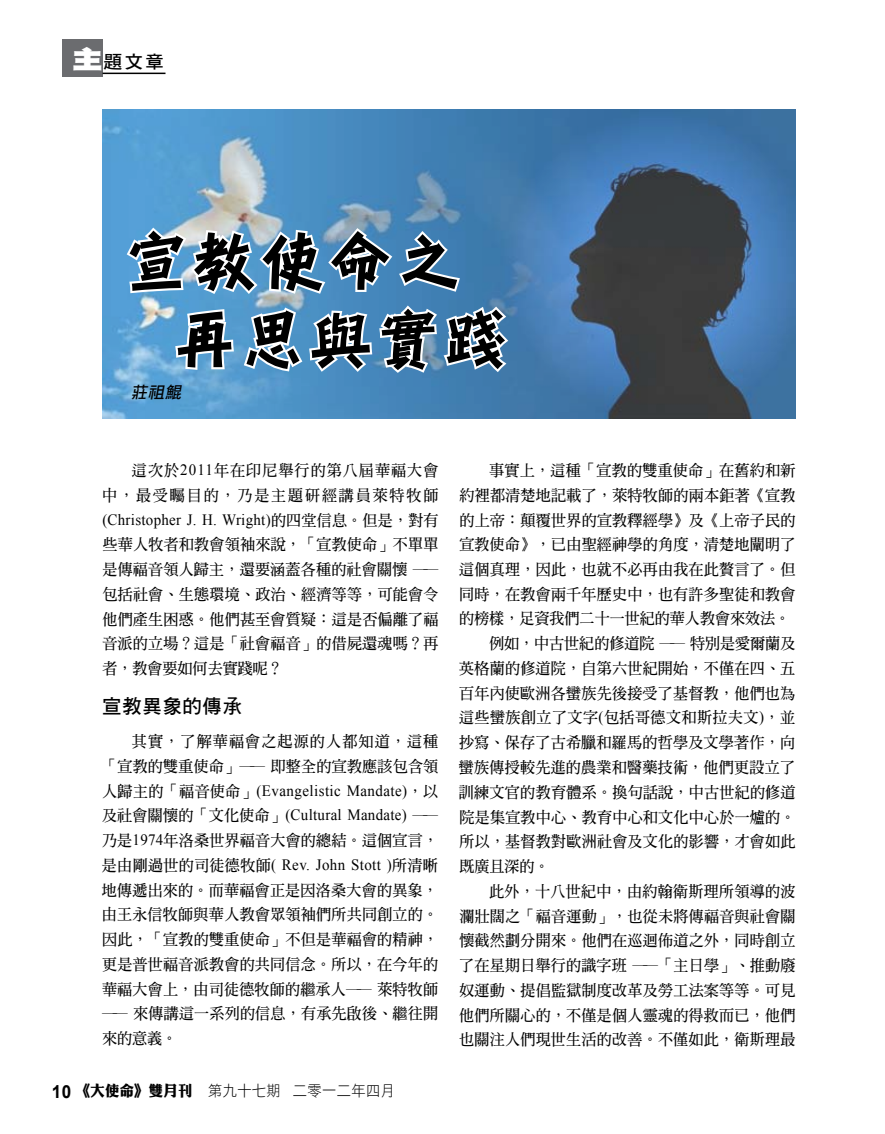
<style>
.page{position:relative;width:885px;height:1134px;background:#fff}
.page>*{position:absolute;margin:0;border:0;box-sizing:border-box;transform-origin:0 0}
.t1{font:66px/78px "DF Ying Hei Std W7";letter-spacing:.03em;color:#000}
.t2{font:19.5px "DF Hei Std W7";letter-spacing:.03em;color:#000}
.t3{font:17.85px "DF Hei Std W7";color:#000;scale:1.06 1}
.t4{font:italic 16.5px "DF Hei Std W7";color:#000}
.t5{font:15.75px/24.8px "DF Ming Bd HK BF";letter-spacing:.02em;color:#000;text-align:justify;scale:.95 1}
.t6{font:15.75px/24.8px "Times New Roman";letter-spacing:.02em;color:#000;scale:.95 1}
.t7{font:15.75px/24.8px "DF Ming Bd HK BF";letter-spacing:.1em;color:#000;text-align:right;scale:.95 1}
.t8{font:15px "DF Hei Std W3";letter-spacing:.025em;color:#000;scale:.95 1}
.s1{font-family:"DF Hei Std W12";font-size:25.5px;color:#fff}
.s2{font-family:"Times New Roman"}
.s3{font-family:"DF Ming Bd HK BF"}
.s4{font-family:"Arial";font-weight:700;font-size:18px}
.s5{font-family:"DF Li King Hei Std W8"}
</style>
<div class="page">
<img style="left:102px;top:109px;width:693px;height:310px">
<div style="left:62px;top:39px;width:41px;height:38px;background:#6b6c6f"></div>
<hr style="left:102px;top:73px;width:63px;height:1px;background:#000">
<svg style="left:124px;top:225px;width:387px;height:151px"></svg>
<p class="t3" style="left:73px;top:52px;width:88px"><span class="s1">主</span>題文章</p>
<h1 class="t1" style="left:171px;top:221px;width:339px;text-indent:-48px">宣教使命之再思與實踐</h1>
<p class="t4" style="left:131px;top:384px;width:55px">莊祖鯤</p>
<p class="t7" style="left:102px;top:458px;width:355px">這次於<span class="s2">2011</span>年在印尼舉行的第八屆華福大會<br>中，最受矚目的，乃是主題研經講員萊特牧師</p>
<p class="t6" style="left:102px;top:507px;width:355px">(Christopher J. H. Wright)<span class="s3">的四堂信息。但是，對有</span></p>
<p class="t5" style="left:102px;top:532px;width:355px">些華人牧者和教會領袖來說，「宣教使命」不單單是傳福音領人歸主，還要涵蓋各種的社會關懷 ――包括社會、生態環境、政治、經濟等等，可能會令他們產生困惑。他們甚至會質疑：這是否偏離了福音派的立場？這是「社會福音」的借屍還魂嗎？再者，教會要如何去實踐呢？</p>
<p class="t2" style="left:102px;top:695px;width:142px">宣教異象的傳承</p>
<p class="t5" style="left:102px;top:729px;width:355px;text-align:right">其實，了解華福會之起源的人都知道，這種<br>「宣教的雙重使命」―― 即整全的宣教應該包含領</p>
<p class="t6" style="left:102px;top:778px;width:355px"><span class="s3">人歸主的「福音使命」</span>(Evangelistic Mandate)<span class="s3">，以及社會關懷的「文化使命」</span>(Cultural Mandate) <span class="s3">――</span></p>
<p class="t5" style="left:102px;top:828px;width:355px">乃是<span class="s2">1974</span>年洛桑世界福音大會的總結。這個宣言，</p>
<p class="t6" style="left:102px;top:852px;width:355px"><span class="s3">是由剛過世的司徒德牧師</span>( Rev. John Stott )<span class="s3">所清晰</span></p>
<p class="t5" style="left:102px;top:878px;width:355px">地傳遞出來的。而華福會正是因洛桑大會的異象，由王永信牧師與華人教會眾領袖們所共同創立的。因此，「宣教的雙重使命」不但是華福會的精神，更是普世福音派教會的共同信念。所以，在今年的華福大會上，由司徒德牧師的繼承人―― 萊特牧師―― 來傳講這一系列的信息，有承先啟後、繼往開來的意義。</p>
<p class="t8" style="left:52px;top:1083px;width:362px"><span class="s4">10</span> <span class="s5">《大使命》雙月刊</span> 第九十七期 二零一二年四月</p>
<p class="t5" style="left:489px;top:458px;width:324px">事實上，這種「宣教的雙重使命」在舊約和新</p>
<p class="t5" style="left:459px;top:483px;width:355px">約裡都清楚地記載了，萊特牧師的兩本鉅著《宣教</p>
<p class="t5" style="left:459px;top:507px;width:355px">的上帝：顛覆世界的宣教釋經學》及《上帝子民的</p>
<p class="t5" style="left:459px;top:532px;width:355px">宣教使命》，已由聖經神學的角度，清楚地闡明了</p>
<p class="t5" style="left:459px;top:557px;width:355px">這個真理，因此，也就不必再由我在此贅言了。但</p>
<p class="t5" style="left:459px;top:582px;width:355px">同時，在教會兩千年歷史中，也有許多聖徒和教會</p>
<p class="t5" style="left:459px;top:606px;width:350px">的榜樣，足資我們二十一世紀的華人教會來效法。</p>
<p class="t5" style="left:489px;top:631px;width:324px">例如，中古世紀的修道院 ―― 特別是愛爾蘭及</p>
<p class="t5" style="left:459px;top:656px;width:355px">英格蘭的修道院，自第六世紀開始，不僅在四、五</p>
<p class="t5" style="left:459px;top:681px;width:355px">百年內使歐洲各蠻族先後接受了基督教，他們也為</p>
<p class="t5" style="left:459px;top:705px;width:355px">這些蠻族創立了文字<span class="s2">(</span>包括哥德文和斯拉夫文<span class="s2">)</span>，並</p>
<p class="t5" style="left:459px;top:730px;width:355px">抄寫、保存了古希臘和羅馬的哲學及文學著作，向</p>
<p class="t5" style="left:459px;top:755px;width:355px">蠻族傳授較先進的農業和醫藥技術，他們更設立了</p>
<p class="t5" style="left:459px;top:780px;width:356px">訓練文官的教育體系。換句話說，中古世紀的修道</p>
<p class="t5" style="left:459px;top:804px;width:355px">院是集宣教中心、教育中心和文化中心於一爐的。</p>
<p class="t5" style="left:459px;top:829px;width:355px">所以，基督教對歐洲社會及文化的影響，才會如此</p>
<p class="t5" style="left:459px;top:854px;width:96px">既廣且深的。</p>
<p class="t5" style="left:489px;top:879px;width:324px">此外，十八世紀中，由約翰衛斯理所領導的波</p>
<p class="t5" style="left:459px;top:903px;width:355px">瀾壯闊之「福音運動」，也從未將傳福音與社會關</p>
<p class="t5" style="left:459px;top:928px;width:355px">懷截然劃分開來。他們在巡迴佈道之外，同時創立</p>
<p class="t5" style="left:459px;top:953px;width:355px">了在星期日舉行的識字班 ――「主日學」、推動廢</p>
<p class="t5" style="left:459px;top:978px;width:355px">奴運動、提倡監獄制度改革及勞工法案等等。可見</p>
<p class="t5" style="left:459px;top:1002px;width:355px">他們所關心的，不僅是個人靈魂的得救而已，他們</p>
<p class="t5" style="left:459px;top:1027px;width:355px">也關注人們現世生活的改善。不僅如此，衛斯理最</p>
</div>
